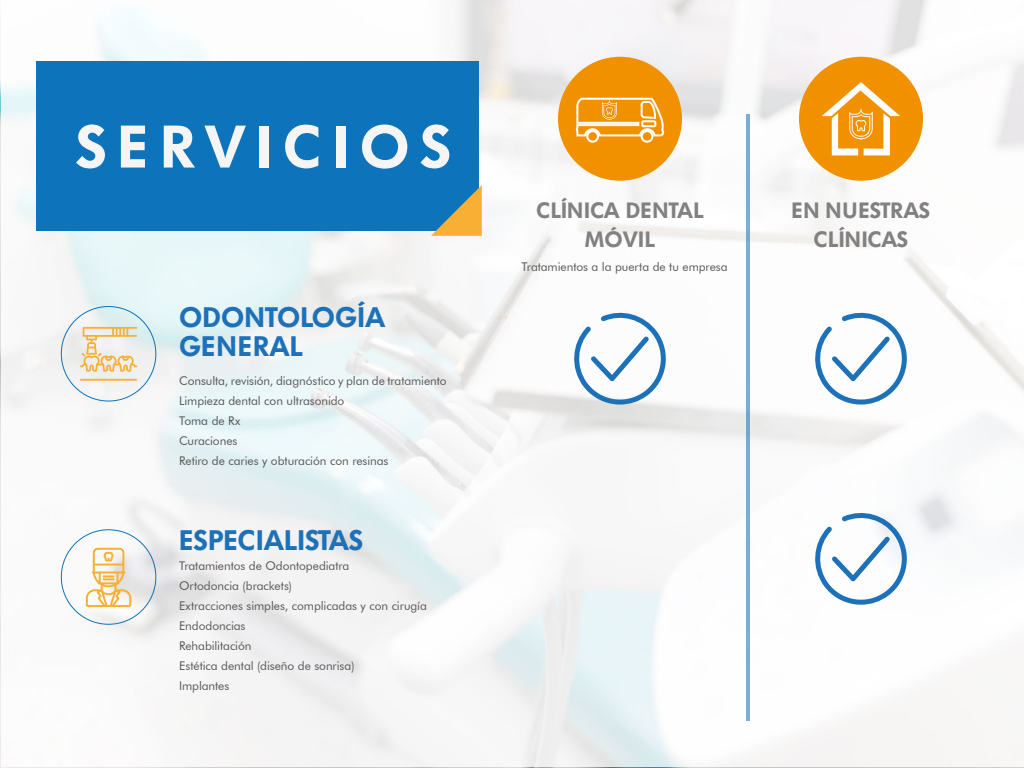
<style>
.page{position:relative;width:1024px;height:768px;background:#fff}
.page>*{position:absolute;margin:0;border:0;box-sizing:border-box;transform-origin:0 0}
.t1{font:600 28px/29px "Futura BQ";color:#1d71b8}
.t2{font:600 22px/29px "Futura BQ";color:#828080;text-align:center}
.t3{font:12px/20px "Futura BT";letter-spacing:-.005em;color:#575756}
</style>
<div class="page">
<img style="left:2px;top:0;width:1022px;height:767px">
<hr style="left:746px;top:114px;width:4px;height:607px;background:#7baed6">
<div style="left:558px;top:57px;width:124px;height:124px;background:#f29100;border-radius:50%"></div>
<div style="left:799px;top:57px;width:124px;height:124px;background:#f29100;border-radius:50%"></div>
<hr style="left:80px;top:379px;width:57px;height:2px;background:#f7b033">
<svg style="left:80px;top:327px;width:57px;height:45px"></svg>
<svg style="left:86px;top:548px;width:45px;height:59px"></svg>
<svg style="left:570px;top:308px;width:97px;height:97px"></svg>
<svg style="left:811px;top:308px;width:97px;height:97px"></svg>
<svg style="left:811px;top:508px;width:97px;height:97px"></svg>
<div style="left:36px;top:61px;width:442px;height:170px;background:#0d73ba"></div>
<svg style="left:76px;top:124px;width:29px;height:44px"></svg>
<svg style="left:121px;top:126px;width:24px;height:42px"></svg>
<svg style="left:164px;top:126px;width:31px;height:42px"></svg>
<svg style="left:204px;top:126px;width:42px;height:42px"></svg>
<div style="left:260px;top:126px;width:9px;height:42px;background:#f5f5f5"></div>
<svg style="left:285px;top:125px;width:33px;height:43px"></svg>
<div style="left:337px;top:126px;width:9px;height:42px;background:#f5f5f5"></div>
<svg style="left:362px;top:125px;width:45px;height:44px"></svg>
<svg style="left:420px;top:124px;width:29px;height:44px"></svg>
<svg style="left:575px;top:97px;width:90px;height:46px"></svg>
<svg style="left:822px;top:82px;width:78px;height:73px"></svg>
<svg style="left:431px;top:185px;width:51px;height:51px"></svg>
<h1 class="t1" style="left:179px;top:303px;width:208px">ODONTOLOGÍA<br>GENERAL</h1>
<p class="t3" style="left:179px;top:371px;width:269px">Consulta, revisión, diagnóstico y plan de tratamiento<br>Limpieza dental con ultrasonido<br>Toma de Rx<br>Curaciones<br>Retiro de caries y obturación con resinas</p>
<h1 class="t1" style="left:179px;top:526px;width:186px">ESPECIALISTAS</h1>
<p class="t3" style="left:179px;top:556px;width:249px">Tratamientos de Odontopediatra<br>Ortodoncia (brackets)<br>Extracciones simples, complicadas y con cirugía<br>Endodoncias<br>Rehabilitación<br>Estética dental (diseño de sonrisa)<br>Implantes</p>
<h2 class="t2" style="left:536px;top:196px;width:169px">CLÍNICA DENTAL<br>MÓVIL</h2>
<h2 class="t2" style="left:792px;top:196px;width:140px">EN NUESTRAS<br>CLÍNICAS</h2>
<p class="t3" style="left:522px;top:256px;width:207px">Tratamientos a la puerta de tu empresa</p>
</div>
